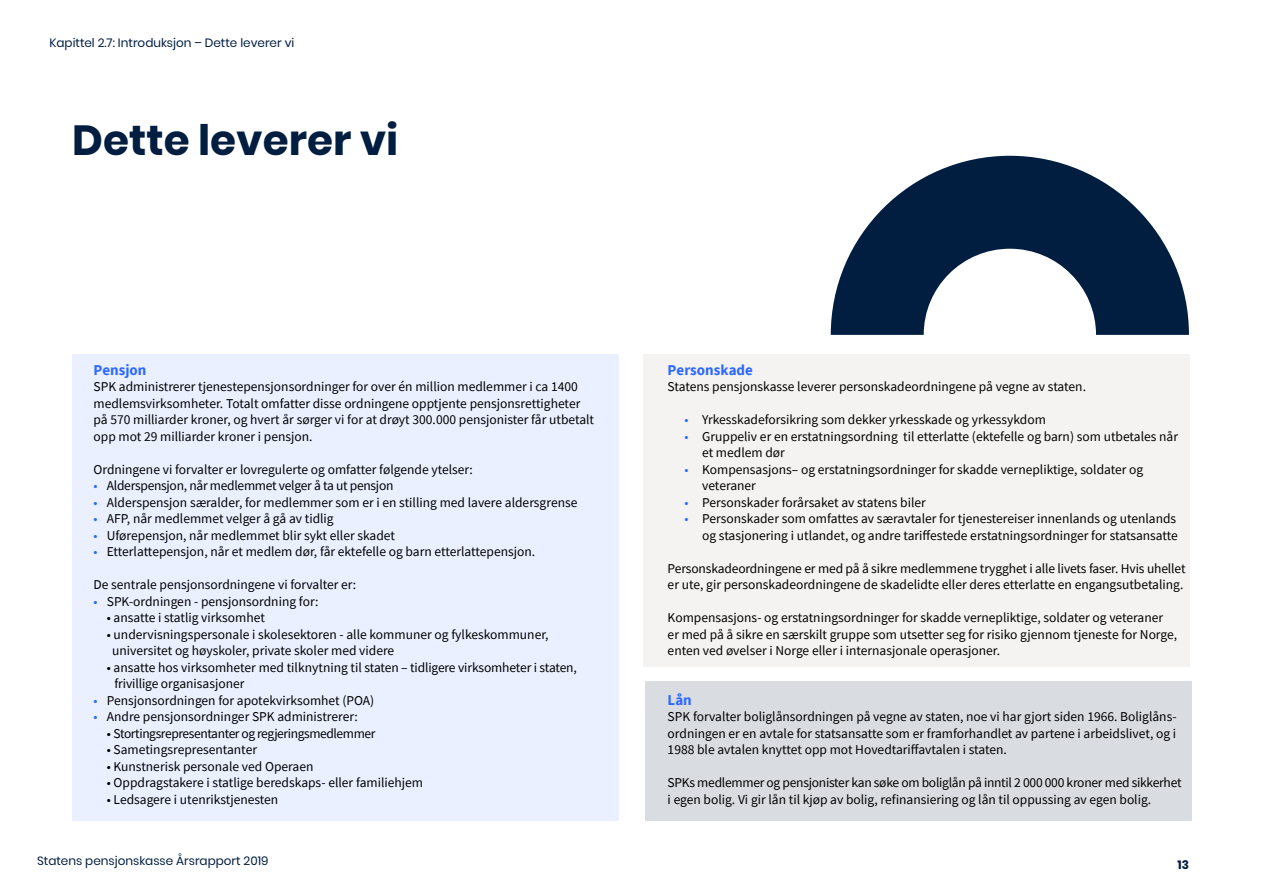
<style>
.page{position:relative;width:1263px;height:893px;background:#fff}
.page>*{position:absolute;margin:0;border:0;box-sizing:border-box;transform-origin:0 0}
.t1{font:700 42px "Poppins";color:#011e41}
.t2{font:700 15px "Source Sans Pro";color:#2e69ff}
.t3{font:13.5px/16.5px "Source Sans Pro";color:#000}
.t4{font:13.5px/16.5px "Source Sans Pro";letter-spacing:-.02em;color:#000}
.t5{font:13.5px "Source Sans Pro";letter-spacing:-.03em;color:#000}
.t6{font:12px "Poppins";color:#011e41}
.t7{font:700 12px "Poppins";color:#011e41}
.s1{color:#2e69ff}
</style>
<div class="page">
<div style="left:646px;top:681px;width:546px;height:140px;background:#d9dde2"></div>
<div style="left:72px;top:354px;width:547px;height:467px;background:#eaf0ff"></div>
<div style="left:644px;top:354px;width:546px;height:312px;background:#f5f3f2"></div>
<svg style="left:831px;top:156px;width:358px;height:179px;fill:#011e41"></svg>
<p class="t6" style="left:49px;top:35px;width:246px">Kapittel 2.7: Introduksjon – Dette leverer vi</p>
<h1 class="t1" style="left:72px;top:116px;width:328px">Dette leverer vi</h1>
<p class="t2" style="left:94px;top:359px;width:55px">Pensjon</p>
<p class="t3" style="left:94px;top:378px;width:502px">SPK administrerer tjenestepensjonsordninger for over én million medlemmer i ca 1400 medlemsvirksomheter. Totalt omfatter disse ordningene opptjente pensjonsrettigheter på 570 milliarder kroner, og hvert år sørger vi for at drøyt 300.000 pensjonister får utbetalt opp mot 29 milliarder kroner i pensjon.</p>
<p class="t3" style="left:94px;top:461px;width:381px">Ordningene vi forvalter er lovregulerte og omfatter følgende ytelser:</p>
<p class="t4" style="left:94px;top:477px;width:301px"><span class="s1">•</span> Alderspensjon, når medlemmet velger å ta ut pensjon</p>
<p class="t3" style="left:94px;top:494px;width:485px"><span class="s1">•</span> Alderspensjon særalder, for medlemmer som er i en stilling med lavere aldersgrense</p>
<p class="t3" style="left:94px;top:510px;width:242px"><span class="s1">•</span> AFP, når medlemmet velger å gå av tidlig</p>
<p class="t3" style="left:94px;top:527px;width:303px"><span class="s1">•</span> Uførepensjon, når medlemmet blir sykt eller skadet</p>
<p class="t3" style="left:94px;top:543px;width:443px"><span class="s1">•</span> Etterlattepensjon, når et medlem dør, får ektefelle og barn etterlattepensjon.</p>
<p class="t3" style="left:94px;top:576px;width:264px">De sentrale pensjonsordningene vi forvalter er:</p>
<p class="t3" style="left:94px;top:593px;width:226px"><span class="s1">•</span> SPK-ordningen - pensjonsordning for:</p>
<p class="t3" style="left:107px;top:609px;width:160px">• ansatte i statlig virksomhet</p>
<p class="t3" style="left:112px;top:626px;width:438px;text-indent:-5px">• undervisningspersonale i skolesektoren - alle kommuner og fylkeskommuner, universitet og høyskoler, private skoler med videre</p>
<p class="t3" style="left:114px;top:659px;width:464px;text-indent:-8px">• ansatte hos virksomheter med tilknytning til staten – tidligere virksomheter i staten, frivillige organisasjoner</p>
<p class="t3" style="left:94px;top:692px;width:282px"><span class="s1">•</span> Pensjonsordningen for apotekvirksomhet (POA)</p>
<p class="t3" style="left:94px;top:708px;width:266px"><span class="s1">•</span> Andre pensjonsordninger SPK administrerer:</p>
<p class="t5" style="left:107px;top:724px;width:270px">• Stortingsrepresentanter og regjeringsmedlemmer</p>
<p class="t3" style="left:107px;top:741px;width:152px">• Sametingsrepresentanter</p>
<p class="t3" style="left:107px;top:758px;width:208px">• Kunstnerisk personale ved Operaen</p>
<p class="t3" style="left:107px;top:774px;width:318px">• Oppdragstakere i statlige beredskaps- eller familiehjem</p>
<p class="t3" style="left:107px;top:791px;width:173px">• Ledsagere i utenrikstjenesten</p>
<p class="t2" style="left:668px;top:359px;width:87px">Personskade</p>
<p class="t3" style="left:668px;top:378px;width:420px">Statens pensjonskasse leverer personskadeordningene på vegne av staten.</p>
<p class="t3" style="left:685px;top:411px;width:363px"><span class="s1">•</span> Yrkesskadeforsikring som dekker yrkesskade og yrkessykdom</p>
<p class="t3" style="left:702px;top:428px;width:477px;text-indent:-17px"><span class="s1">•</span> Gruppeliv er en erstatningsordning til etterlatte (ektefelle og barn) som utbetales når et medlem dør</p>
<p class="t3" style="left:702px;top:461px;width:443px;text-indent:-17px"><span class="s1">•</span> Kompensasjons– og erstatningsordninger for skadde vernepliktige, soldater og veteraner</p>
<p class="t3" style="left:685px;top:494px;width:243px"><span class="s1">•</span> Personskader forårsaket av statens biler</p>
<p class="t3" style="left:685px;top:510px;width:495px;text-align:right"><span class="s1">•</span> Personskader som omfattes av særavtaler for tjenestereiser innenlands og utenlands og stasjonering i utlandet, og andre tariffestede erstatningsordninger for statsansatte</p>
<p class="t3" style="left:668px;top:560px;width:519px">Personskadeordningene er med på å sikre medlemmene trygghet i alle livets faser. Hvis uhellet er ute, gir personskadeordningene de skadelidte eller deres etterlatte en engangsutbetaling.</p>
<p class="t3" style="left:668px;top:609px;width:511px">Kompensasjons- og erstatningsordninger for skadde vernepliktige, soldater og veteraner er med på å sikre en særskilt gruppe som utsetter seg for risiko gjennom tjeneste for Norge, enten ved øvelser i Norge eller i internasjonale operasjoner.</p>
<p class="t2" style="left:668px;top:689px;width:26px">Lån</p>
<p class="t3" style="left:668px;top:708px;width:510px;text-align:justify">SPK forvalter boliglånsordningen på vegne av staten, noe vi har gjort siden 1966. Boliglåns&shy;ordningen er en avtale for statsansatte som er framforhandlet av partene i arbeidslivet, og i 1988 ble avtalen knyttet opp mot Hovedtariffavtalen i staten.</p>
<p class="t4" style="left:668px;top:774px;width:515px">SPKs medlemmer og pensjonister kan søke om boliglån på inntil 2 000 000 kroner med sikkerhet i egen bolig. Vi gir lån til kjøp av bolig, refinansiering og lån til oppussing av egen bolig.</p>
<p class="t6" style="left:37px;top:854px;width:233px">Statens pensjonskasse Årsrapport 2019</p>
<p class="t7" style="left:1177px;top:857px;width:13px">13</p>
</div>
